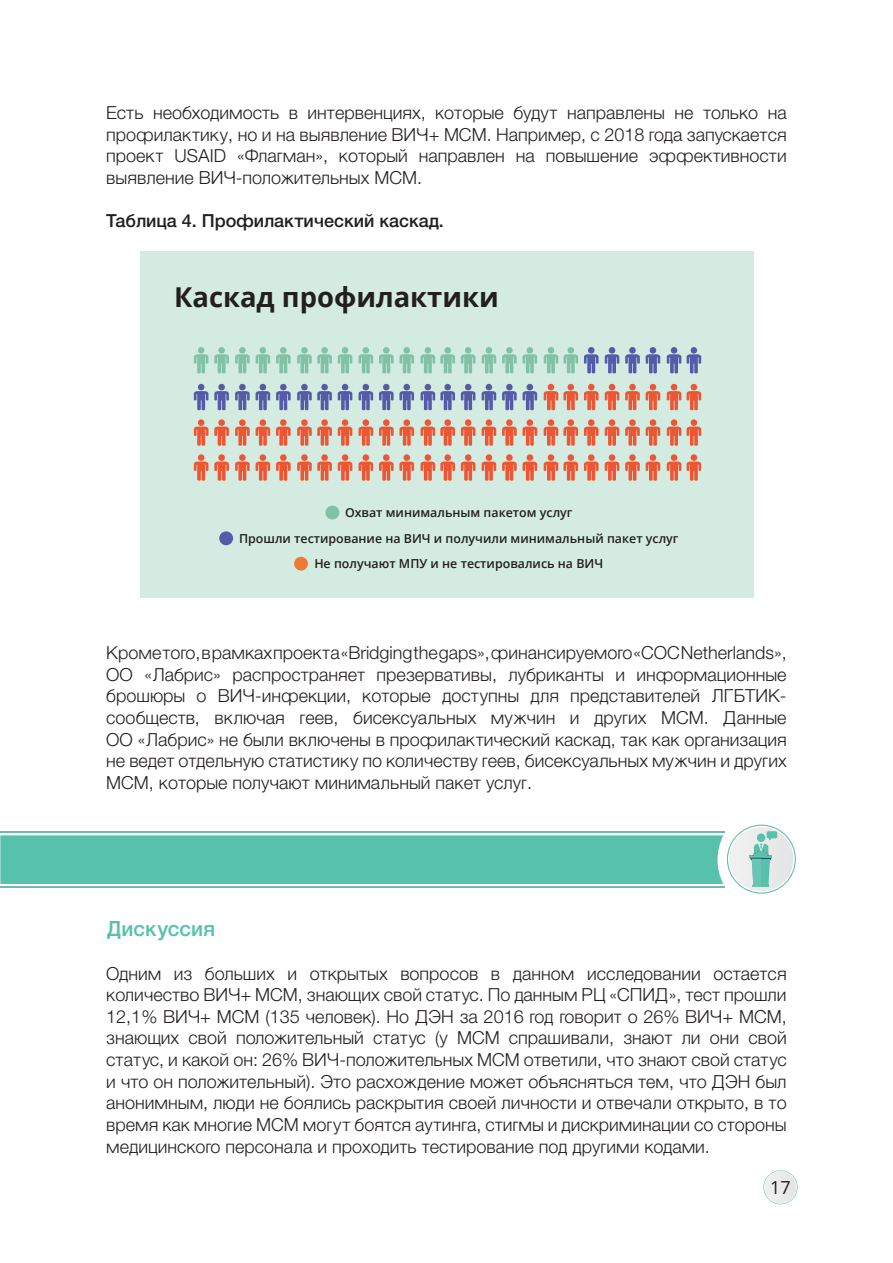
<style>
.page{position:relative;width:893px;height:1263px;background:#fff}
.page>*{position:absolute;margin:0;border:0;box-sizing:border-box;transform-origin:0 0}
.t1{font:700 27.45px "Open Sans";color:#231f20}
.t2{font:500 21px "ES Helvetica";color:#57c1ab}
.t3{font:300 18px/21.6px "ES Helvetica";color:#231f20;text-align:justify}
.t4{font:500 18px "ES Helvetica";color:#231f20}
.t5{font:18px "Open Sans";color:#231f20}
.t6{font:600 12.45px "Open Sans";color:#231f20}
</style>
<div class="page">
<svg style="left:763px;top:1170px;width:35px;height:34px"></svg>
<div style="left:765px;top:1171px;width:31px;height:32px;background:#ebebec;border-radius:16px"></div>
<div style="left:139px;top:251px;width:614px;height:346px;background:#d3ebe0"></div>
<svg style="left:194px;top:347px;width:14px;height:26px"></svg>
<svg style="left:214px;top:347px;width:15px;height:26px"></svg>
<svg style="left:235px;top:347px;width:15px;height:26px"></svg>
<svg style="left:256px;top:347px;width:14px;height:26px"></svg>
<svg style="left:276px;top:347px;width:15px;height:26px"></svg>
<svg style="left:297px;top:347px;width:35px;height:26px"></svg>
<svg style="left:338px;top:347px;width:14px;height:26px"></svg>
<svg style="left:359px;top:347px;width:14px;height:26px"></svg>
<svg style="left:379px;top:347px;width:35px;height:26px"></svg>
<svg style="left:421px;top:347px;width:34px;height:26px"></svg>
<svg style="left:461px;top:347px;width:14px;height:26px"></svg>
<svg style="left:482px;top:347px;width:14px;height:26px"></svg>
<svg style="left:502px;top:347px;width:15px;height:26px"></svg>
<svg style="left:523px;top:347px;width:14px;height:26px"></svg>
<svg style="left:544px;top:347px;width:34px;height:26px"></svg>
<svg style="left:584px;top:347px;width:15px;height:26px"></svg>
<svg style="left:605px;top:347px;width:14px;height:26px"></svg>
<svg style="left:625px;top:347px;width:15px;height:26px"></svg>
<svg style="left:646px;top:347px;width:14px;height:26px"></svg>
<svg style="left:667px;top:347px;width:14px;height:26px"></svg>
<svg style="left:687px;top:347px;width:14px;height:26px"></svg>
<svg style="left:194px;top:384px;width:14px;height:26px"></svg>
<svg style="left:214px;top:384px;width:15px;height:26px"></svg>
<svg style="left:235px;top:384px;width:15px;height:26px"></svg>
<svg style="left:256px;top:384px;width:14px;height:26px"></svg>
<svg style="left:276px;top:384px;width:15px;height:26px"></svg>
<svg style="left:297px;top:384px;width:35px;height:26px"></svg>
<svg style="left:338px;top:384px;width:14px;height:26px"></svg>
<svg style="left:359px;top:384px;width:14px;height:26px"></svg>
<svg style="left:379px;top:384px;width:35px;height:26px"></svg>
<svg style="left:421px;top:384px;width:34px;height:26px"></svg>
<svg style="left:461px;top:384px;width:14px;height:26px"></svg>
<svg style="left:482px;top:384px;width:14px;height:26px"></svg>
<svg style="left:502px;top:384px;width:15px;height:26px"></svg>
<svg style="left:523px;top:384px;width:14px;height:26px"></svg>
<svg style="left:544px;top:384px;width:34px;height:26px"></svg>
<svg style="left:584px;top:384px;width:15px;height:26px"></svg>
<svg style="left:605px;top:384px;width:14px;height:26px"></svg>
<svg style="left:625px;top:384px;width:15px;height:26px"></svg>
<svg style="left:646px;top:384px;width:14px;height:26px"></svg>
<svg style="left:667px;top:384px;width:14px;height:26px"></svg>
<svg style="left:687px;top:384px;width:14px;height:26px"></svg>
<svg style="left:194px;top:419px;width:14px;height:27px"></svg>
<svg style="left:214px;top:419px;width:15px;height:27px"></svg>
<svg style="left:235px;top:419px;width:15px;height:27px"></svg>
<svg style="left:256px;top:419px;width:14px;height:27px"></svg>
<svg style="left:276px;top:419px;width:15px;height:27px"></svg>
<svg style="left:297px;top:419px;width:35px;height:27px"></svg>
<svg style="left:338px;top:419px;width:14px;height:27px"></svg>
<svg style="left:359px;top:419px;width:14px;height:27px"></svg>
<svg style="left:379px;top:419px;width:35px;height:27px"></svg>
<svg style="left:421px;top:419px;width:34px;height:27px"></svg>
<svg style="left:461px;top:419px;width:14px;height:27px"></svg>
<svg style="left:482px;top:419px;width:14px;height:27px"></svg>
<svg style="left:502px;top:419px;width:15px;height:27px"></svg>
<svg style="left:523px;top:419px;width:14px;height:27px"></svg>
<svg style="left:544px;top:419px;width:34px;height:27px"></svg>
<svg style="left:584px;top:419px;width:15px;height:27px"></svg>
<svg style="left:605px;top:419px;width:14px;height:27px"></svg>
<svg style="left:625px;top:419px;width:15px;height:27px"></svg>
<svg style="left:646px;top:419px;width:14px;height:27px"></svg>
<svg style="left:667px;top:419px;width:14px;height:27px"></svg>
<svg style="left:687px;top:419px;width:14px;height:27px"></svg>
<svg style="left:194px;top:454px;width:14px;height:27px"></svg>
<svg style="left:214px;top:454px;width:15px;height:27px"></svg>
<svg style="left:235px;top:454px;width:15px;height:27px"></svg>
<svg style="left:256px;top:454px;width:14px;height:27px"></svg>
<svg style="left:276px;top:454px;width:15px;height:27px"></svg>
<svg style="left:297px;top:454px;width:35px;height:27px"></svg>
<svg style="left:338px;top:454px;width:14px;height:27px"></svg>
<svg style="left:359px;top:454px;width:14px;height:27px"></svg>
<svg style="left:379px;top:454px;width:35px;height:27px"></svg>
<svg style="left:421px;top:454px;width:34px;height:27px"></svg>
<svg style="left:461px;top:454px;width:14px;height:27px"></svg>
<svg style="left:482px;top:454px;width:14px;height:27px"></svg>
<svg style="left:502px;top:454px;width:15px;height:27px"></svg>
<svg style="left:523px;top:454px;width:14px;height:27px"></svg>
<svg style="left:544px;top:454px;width:34px;height:27px"></svg>
<svg style="left:584px;top:454px;width:15px;height:27px"></svg>
<svg style="left:605px;top:454px;width:14px;height:27px"></svg>
<svg style="left:625px;top:454px;width:15px;height:27px"></svg>
<svg style="left:646px;top:454px;width:14px;height:27px"></svg>
<svg style="left:667px;top:454px;width:14px;height:27px"></svg>
<svg style="left:687px;top:454px;width:14px;height:27px"></svg>
<div style="left:294px;top:556px;width:14px;height:15px;background:#ec7b37;border-radius:50%"></div>
<div style="left:219px;top:531px;width:14px;height:14px;background:#545ba8;border-radius:50%"></div>
<div style="left:325px;top:505px;width:14px;height:15px;background:#81c2a6;border-radius:50%"></div>
<div style="left:0;top:835px;width:723px;height:49px;background:#57c1ab"></div>
<hr style="left:0;top:886px;width:725px;height:1px;background:#68bdb0">
<hr style="left:0;top:832px;width:725px;height:1px;background:#68bdb0">
<svg style="left:727px;top:825px;width:69px;height:69px"></svg>
<p class="t3" style="left:106px;top:102px;width:682px">Есть необходимость в интервенциях, которые будут направлены не только на профилактику, но и на выявление ВИЧ+ МСМ. Например, с 2018 года запускается проект USAID «Флагман», который направлен на повышение эффективности выявление ВИЧ-положительных МСМ.</p>
<p class="t4" style="left:106px;top:210px;width:339px">Таблица 4. Профилактический каскад.</p>
<h1 class="t1" style="left:174px;top:278px;width:326px">Каскад профилактики</h1>
<p class="t6" style="left:345px;top:504px;width:229px">Охват минимальным пакетом услуг</p>
<p class="t6" style="left:314px;top:555px;width:290px">Не получают МПУ и не тестировались на ВИЧ</p>
<p class="t6" style="left:239px;top:530px;width:441px">Прошли тестирование на ВИЧ и получили минимальный пакет услуг</p>
<p class="t3" style="left:106px;top:642px;width:682px">Кроме того, в рамках проекта «Bridging the gaps», финансируемого «COC Netherlands», ОО «Лабрис» распространяет презервативы, лубриканты и информационные брошюры о ВИЧ-инфекции, которые доступны для представителей ЛГБТИК&shy;сообществ, включая геев, бисексуальных мужчин и других МСМ. Данные ОО «Лабрис» не были включены в профилактический каскад, так как организация не ведет отдельную статистику по количеству геев, бисексуальных мужчин и других МСМ, которые получают минимальный пакет услуг.</p>
<p class="t2" style="left:106px;top:916px;width:111px">Дискуссия</p>
<p class="t3" style="left:106px;top:962px;width:682px">Одним из больших и открытых вопросов в данном исследовании остается количество ВИЧ+ МСМ, знающих свой статус. По данным РЦ «СПИД», тест прошли 12,1% ВИЧ+ МСМ (135 человек). Но ДЭН за 2016 год говорит о 26% ВИЧ+ МСМ, знающих свой положительный статус (у МСМ спрашивали, знают ли они свой статус, и какой он: 26% ВИЧ-положительных МСМ ответили, что знают свой статус и что он положительный). Это расхождение может объясняться тем, что ДЭН был анонимным, люди не боялись раскрытия своей личности и отвечали открыто, в то время как многие МСМ могут боятся аутинга, стигмы и дискриминации со стороны медицинского персонала и проходить тестирование под другими кодами.</p>
<p class="t5" style="left:770px;top:1175px;width:22px">17</p>
</div>
